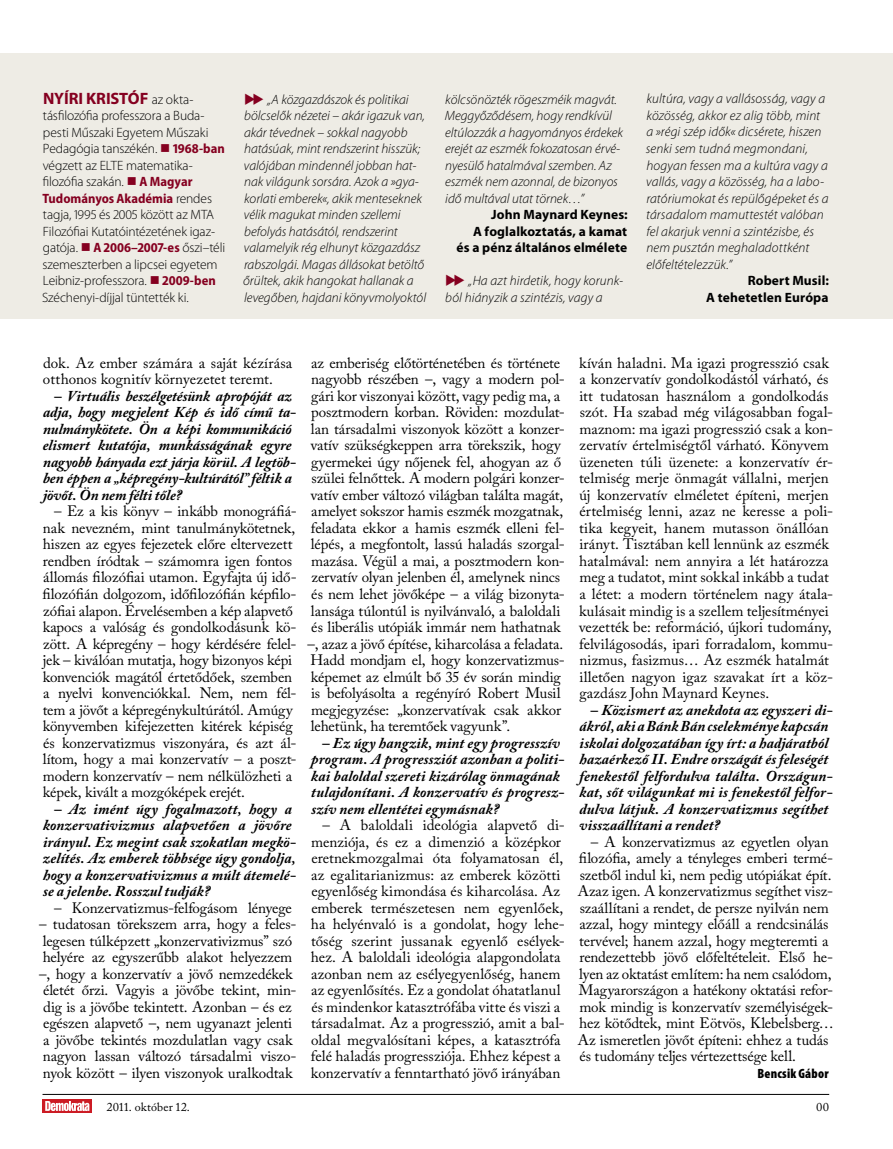
<style>
.page{position:relative;width:893px;height:1149px;background:#fff}
.page>*{position:absolute;margin:0;border:0;box-sizing:border-box;transform-origin:0 0}
.t1{font:700 16.5px "Myriad Pro";letter-spacing:-.005em;color:#850020}
.t2{font:15px/16.5px "Adobe Caslon Pro";letter-spacing:-.005em;color:#000}
.t3{font:italic 700 15px/16.5px "Adobe Caslon Pro";letter-spacing:.005em;color:#000}
.t4{font:italic 300 13.5px/16.5px "Myriad Pro";color:#000}
.t5{font:300 13.5px/16.5px "Myriad Pro";letter-spacing:-.01em;color:#000}
.t6{font:700 13.5px/16.5px "Myriad Pro";letter-spacing:.01em;color:#000;text-align:right}
.t7{font:900 condensed 13.5px "Myriad Pro";letter-spacing:.015em;color:#000}
.t8{font:12px "Adobe Caslon Pro";letter-spacing:.015em;color:#000}
.s1{font-weight:300;font-size:13.5px;color:#000}
.s2{color:#850020}
.s3{font-weight:700;font-stretch:semi-condensed;color:#850020}
</style>
<div class="page">
<div style="left:0;top:53px;width:893px;height:265px;background:#eeece5"></div>
<svg style="left:43px;top:1099px;width:49px;height:13px"></svg>
<svg style="left:45px;top:1100px;width:44px;height:10px"></svg>
<hr style="left:43px;top:1093px;width:786px;height:1px;background:#000">
<p class="t1" style="left:43px;top:87px;width:152px">Nyíri Kristóf <span class="s1">az okta-</span></p>
<p class="t5" style="left:42px;top:107px;width:184px">tásfilozófia professzora a Buda&shy;pesti Műszaki Egyetem Műszaki<br>Pedagógia tanszékén. <span class="s2">■</span> <span class="s3">1968-ban </span>végzett az ELTE matematika&shy;filozófia szakán. <span class="s2">■</span> <span class="s3">A Magyar<br>Tudományos Akadémia</span> rendes tagja, 1995 és 2005 között az MTA<br>Filozófiai Kutatóintézetének igaz&shy;gatója. <span class="s2">■</span> <span class="s3">A 2006–2007-es</span> őszi–téli szemeszterben a lipcsei egyetem<br>Leibniz-professzora. <span class="s2">■</span> <span class="s3">2009-ben<br></span>Széchenyi-díjjal tüntették ki.</p>
<p class="t4" style="left:243px;top:91px;width:184px"><span class="s2">◆◆</span> „A közgazdászok és politikai bölcselők nézetei – akár igazuk van, akár tévednek – sokkal nagyobb hatásúak, mint rendszerint hisszük; valójában mindennél jobban hat&shy;nak világunk sorsára. Azok a »gya&shy;korlati emberek«, akik menteseknek vélik magukat minden szellemi befolyás hatásától, rendszerint valamelyik rég elhunyt közgazdász rabszolgái. Magas állásokat betöltő őrültek, akik hangokat hallanak a levegőben, hajdani könyvmolyoktól</p>
<p class="t4" style="left:445px;top:91px;width:180px">kölcsönözték rögeszméik magvát.<br>Meggyőződésem, hogy rendkívül eltúlozzák a hagyományos érdekek erejét az eszmék fokozatosan érvé&shy;nyesülő hatalmával szemben. Az eszmék nem azonnal, de bizonyos idő multával utat törnek…”</p>
<p class="t6" style="left:456px;top:206px;width:173px">John Maynard Keynes:<br>A foglalkoztatás, a kamat<br>és a pénz általános elmélete</p>
<p class="t4" style="left:445px;top:272px;width:180px"><span class="s2">◆◆</span> „Ha azt hirdetik, hogy korunk&shy;ból hiányzik a szintézis, vagy a</p>
<p class="t4" style="left:646px;top:91px;width:184px">kultúra, vagy a vallásosság, vagy a közösség, akkor ez alig több, mint a »régi szép idők« dicsérete, hiszen senki sem tudná megmondani, hogyan fessen ma a kultúra vagy a vallás, vagy a közösség, ha a labo&shy;ratóriumokat és repülőgépeket és a társadalom mamuttestét valóban fel akarjuk venni a szintézisbe, és nem pusztán meghaladottként előfeltételezzük.”</p>
<p class="t6" style="left:706px;top:272px;width:124px">Robert Musil:<br>A tehetetlen Európa</p>
<p class="t2" style="left:43px;top:354px;width:251px">dok. Az ember számára a saját kézírása otthonos kognitív környezetet teremt.</p>
<p class="t3" style="left:43px;top:387px;width:255px;text-indent:11px">– Virtuális beszélgetésünk apropóját az adja, hogy megjelent Kép és idő című ta&shy;nulmánykötete. Ön a képi kommunikáció elismert kutatója, munkásságának egyre nagyobb hányada ezt járja körül. A legtöb&shy;ben éppen a „képregény-kultúrától” féltik a jövőt. Ön nem félti tőle?</p>
<p class="t2" style="left:42px;top:503px;width:256px;text-indent:12px">– Ez a kis könyv – inkább monográfiá&shy;nak nevezném, mint tanulmánykötetnek, hiszen az egyes fejezetek előre eltervezett rendben íródtak – számomra igen fontos állomás filozófiai utamon. Egyfajta új idő&shy;filozófián dolgozom, időfilozófián képfilo&shy;zófiai alapon. Érvelésemben a kép alapvető kapocs a valóság és gondolkodásunk kö&shy;zött. A képregény – hogy kérdésére felel&shy;jek – kiválóan mutatja, hogy bizonyos képi konvenciók magától értetődőek, szemben a nyelvi konvenciókkal. Nem, nem fél&shy;tem a jövőt a képregénykultúrától. Amúgy könyvemben kifejezetten kitérek képiség és konzervatizmus viszonyára, és azt ál&shy;lítom, hogy a mai konzervatív – a poszt&shy;modern konzervatív – nem nélkülözheti a képek, kivált a mozgóképek erejét.</p>
<p class="t3" style="left:43px;top:800px;width:255px;text-indent:11px">– Az imént úgy fogalmazott, hogy a konzervativizmus alapvetően a jövőre irányul. Ez megint csak szokatlan megkö&shy;zelítés. Az emberek többsége úgy gondolja, hogy a konzervativizmus a múlt átemelé&shy;se a jelenbe. Rosszul tudják?</p>
<p class="t2" style="left:54px;top:899px;width:239px">– Konzervatizmus-felfogásom lényege</p>
<p class="t2" style="left:39px;top:915px;width:259px">– tudatosan törekszem arra, hogy a feles&shy;legesen túlképzett „konzervativizmus” szó helyére az egyszerűbb alakot helyezzem –, hogy a konzervatív a jövő nemzedékek életét őrzi. Vagyis a jövőbe tekint, min&shy;dig is a jövőbe tekintett. Azonban – és ez egészen alapvető –, nem ugyanazt jelenti a jövőbe tekintés mozdulatlan vagy csak nagyon lassan változó társadalmi viszo&shy;nyok között – ilyen viszonyok uralkodtak</p>
<p class="t2" style="left:307px;top:354px;width:259px">az emberiség előtörténetében és története nagyobb részében –, vagy a modern pol&shy;gári kor viszonyai között, vagy pedig ma, a posztmodern korban. Röviden: mozdulat&shy;lan társadalmi viszonyok között a konzer&shy;vatív szükségkeppen arra törekszik, hogy gyermekei úgy nőjenek fel, ahogyan az ő szülei felnőttek. A modern polgári konzer&shy;vatív ember változó világban találta magát, amelyet sokszor hamis eszmék mozgatnak, feladata ekkor a hamis eszmék elleni fel&shy;lépés, a megfontolt, lassú haladás szorgal&shy;mazása. Végül a mai, a posztmodern kon&shy;zervatív olyan jelenben él, amelynek nincs és nem lehet jövőképe – a világ bizonyta&shy;lansága túlontúl is nyilvánvaló, a baloldali és liberális utópiák immár nem hathatnak –, azaz a jövő építése, kiharcolása a feladata.<br>Hadd mondjam el, hogy konzervatizmus&shy;képemet az elmúlt bő 35 év során mindig is befolyásolta a regényíró Robert Musil megjegyzése: „konzervatívak csak akkor lehetünk, ha teremtőek vagyunk”.</p>
<p class="t3" style="left:311px;top:734px;width:255px;text-indent:11px">– Ez úgy hangzik, mint egy progresszív program. A progressziót azonban a politi&shy;kai baloldal szereti kizárólag önmagának tulajdonítani. A konzervatív és progres - szív nem ellentétei egymásnak?</p>
<p class="t2" style="left:311px;top:816px;width:255px;text-indent:12px">– A baloldali ideológia alapvető di&shy;menziója, és ez a dimenzió a középkor eretnekmozgalmai óta folyamatosan él, az egalitarianizmus: az emberek közötti egyenlőség kimondása és kiharcolása. Az emberek természetesen nem egyenlőek, ha helyénvaló is a gondolat, hogy lehe&shy;tőség szerint jussanak egyenlő esélyek&shy;hez. A baloldali ideológia alapgondolata azonban nem az esélyegyenlőség, hanem az egyenlősítés. Ez a gondolat óhatatlanul és mindenkor katasztrófába vitte és viszi a társadalmat. Az a progresszió, amit a bal&shy;oldal megvalósítani képes, a katasztrófa felé haladás progressziója. Ehhez képest a konzervatív a fenntartható jövő irányában</p>
<p class="t2" style="left:579px;top:354px;width:256px">kíván haladni. Ma igazi progresszió csak a konzervatív gondolkodástól várható, és itt tudatosan használom a gondolkodás szót. Ha szabad még világosabban fogal&shy;maznom: ma igazi progresszió csak a kon&shy;zervatív értelmiségtől várható. Könyvem üzeneten túli üzenete: a konzervatív ér&shy;telmiség merje önmagát vállalni, merjen új konzervatív elméletet építeni, merjen értelmiség lenni, azaz ne keresse a poli&shy;tika kegyeit, hanem mutasson önállóan irányt. Tisztában kell lennünk az eszmék hatalmával: nem annyira a lét határozza meg a tudatot, mint sokkal inkább a tudat a létet: a modern történelem nagy átala&shy;kulásait mindig is a szellem teljesítményei vezették be: reformáció, újkori tudomány, felvilágosodás, ipari forradalom, kommu&shy;nizmus, fasizmus… Az eszmék hatalmát illetően nagyon igaz szavakat írt a köz&shy;gazdász John Maynard Keynes.</p>
<p class="t3" style="left:579px;top:701px;width:255px;text-indent:11px">– Közismert az anekdota az egyszeri di&shy;ákról, aki a Bánk Bán cselekménye kapcsán iskolai dolgozatában így írt: a hadjáratból hazaérkező II. Endre országát és feleségét fenekestől felfordulva találta. Országun&shy;kat, sőt világunkat mi is fenekestől felfor&shy;dulva látjuk. A konzervatizmus segíthet visszaállítani a rendet?</p>
<p class="t2" style="left:578px;top:833px;width:258px;text-indent:13px">– A konzervatizmus az egyetlen olyan filozófia, amely a tényleges emberi termé&shy;szetből indul ki, nem pedig utópiákat épít.<br>Azaz igen. A konzervatizmus segíthet vis - szaállítani a rendet, de persze nyilván nem azzal, hogy mintegy előáll a rendcsinálás tervével; hanem azzal, hogy megteremti a rendezettebb jövő előfeltételeit. Első he&shy;lyen az oktatást említem: ha nem csalódom, Magyarországon a hatékony oktatási refor&shy;mok mindig is konzervatív személyiségek&shy;hez kötődtek, mint Eötvös, Klebelsberg… Az ismeretlen jövőt építeni: ehhez a tudás és tudomány teljes vértezettsége kell.</p>
<p class="t7" style="left:757px;top:1065px;width:73px">Bencsik Gábor</p>
<p class="t8" style="left:107px;top:1099px;width:84px">2011. október 12.</p>
<p class="t8" style="left:816px;top:1099px;width:14px">00</p>
</div>
